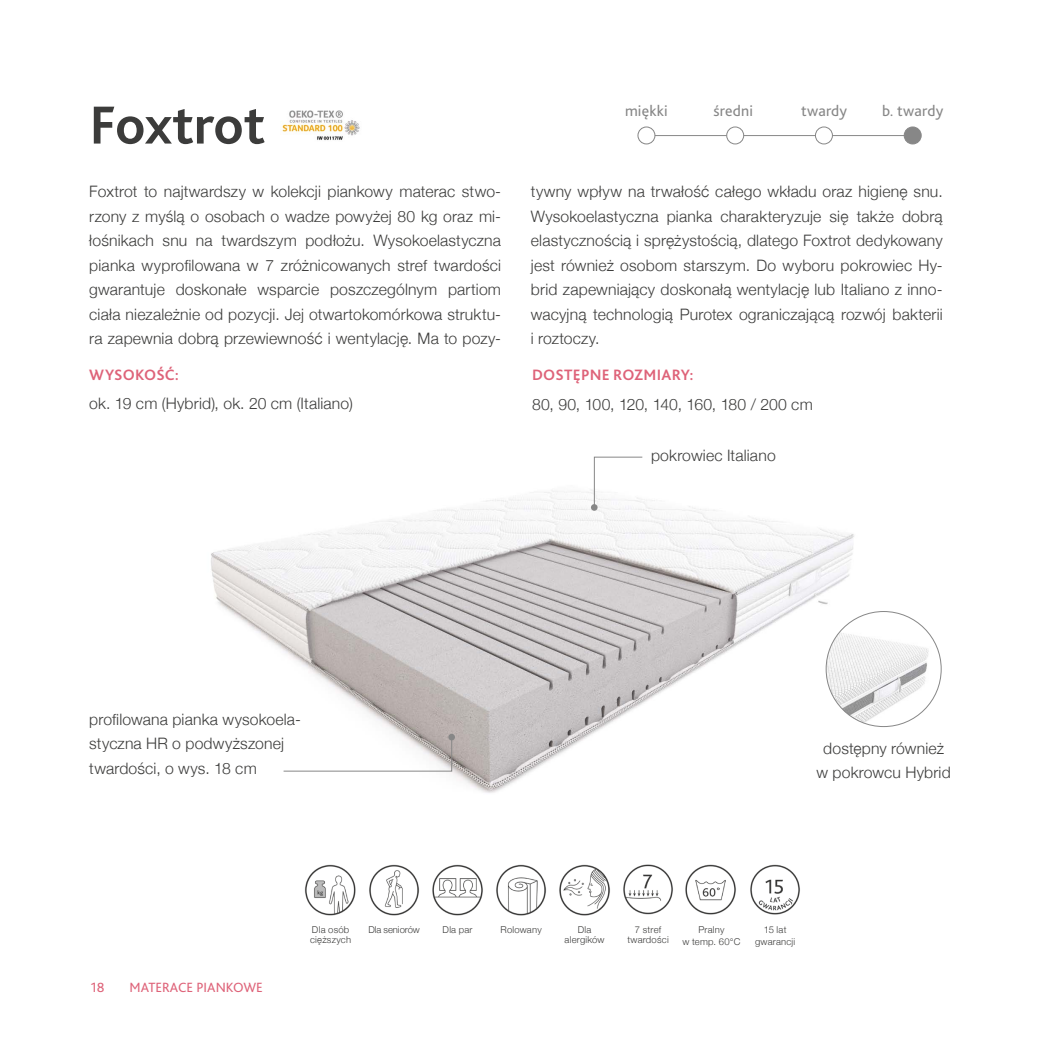
<style>
.page{position:relative;width:1042px;height:1042px;background:#fff}
.page>*{position:absolute;margin:0;border:0;box-sizing:border-box;transform-origin:0 0}
.t1{font:700 56px "Bliss Pro";letter-spacing:-.01em;color:#3c3c3b}
.t2{font:300 15.75px/24.5px "Helvetica Neue";letter-spacing:.01em;color:#3c3c3b;text-align:justify}
.t3{font:700 15.75px "Bliss Pro";letter-spacing:.015em;color:#de6379}
.t4{font:15.75px "Bliss Pro";letter-spacing:.01em;color:#878787}
.t5{font:14px "Bliss Pro";color:#de6379}
.t6{font:300 9.45px/10.5px "Helvetica Neue";letter-spacing:.025em;color:#3c3c3b;text-align:center}
.t7{font:300 9.45px "Helvetica Neue";letter-spacing:-.005em;color:#3c3c3b}
</style>
<div class="page">
<img style="left:685px;top:864px;width:51px;height:51px">
<img style="left:750px;top:864px;width:50px;height:51px">
<img style="left:432px;top:864px;width:51px;height:52px">
<img style="left:623px;top:864px;width:50px;height:51px">
<img style="left:369px;top:864px;width:50px;height:52px">
<img style="left:559px;top:864px;width:51px;height:52px">
<img style="left:304px;top:864px;width:52px;height:52px">
<img style="left:282px;top:110px;width:78px;height:31px">
<hr style="left:646px;top:135px;width:269px;height:1px;background:#878787">
<img style="left:211px;top:489px;width:689px;height:304px">
<div style="left:815px;top:127px;width:17px;height:17px;background:#fff;border-radius:50%"></div>
<div style="left:815px;top:127px;width:18px;height:17px;border:1px solid #878787;border-radius:50%"></div>
<div style="left:904px;top:127px;width:17px;height:17px;background:#878787;border-radius:50%"></div>
<div style="left:904px;top:127px;width:17px;height:17px;border:1px solid #878787;border-radius:50%"></div>
<div style="left:638px;top:127px;width:17px;height:17px;background:#fff;border-radius:50%"></div>
<div style="left:637px;top:127px;width:18px;height:17px;border:1px solid #878787;border-radius:50%"></div>
<div style="left:727px;top:127px;width:17px;height:17px;background:#fff;border-radius:50%"></div>
<div style="left:726px;top:127px;width:18px;height:17px;border:1px solid #878787;border-radius:50%"></div>
<svg style="left:283px;top:736px;width:169px;height:36px"></svg>
<img style="left:826px;top:611px;width:115px;height:115px;border-radius:58px">
<svg style="left:593px;top:456px;width:50px;height:52px"></svg>
<div style="left:591px;top:504px;width:6px;height:7px;background:#878787;border-radius:50%"></div>
<div style="left:448px;top:734px;width:7px;height:6px;background:#878787;border-radius:50%"></div>
<img style="left:496px;top:864px;width:50px;height:52px">
<h1 class="t1" style="left:89px;top:90px;width:177px">Foxtrot</h1>
<p class="t4" style="left:625px;top:101px;width:44px">miękki</p>
<p class="t4" style="left:713px;top:101px;width:41px">średni</p>
<p class="t4" style="left:801px;top:101px;width:48px">twardy</p>
<p class="t4" style="left:882px;top:101px;width:63px">b. twardy</p>
<p class="t2" style="left:89px;top:178px;width:413px">Foxtrot to najtwardszy w kolekcji piankowy materac stwo&shy;rzony z myślą o osobach o wadze powyżej 80 kg oraz mi&shy;łośnikach snu na twardszym podłożu. Wysokoelastyczna pianka wyprofilowana w 7 zróżnicowanych stref twardości gwarantuje doskonałe wsparcie poszczególnym partiom ciała niezależnie od pozycji. Jej otwartokomórkowa struktu&shy;ra zapewnia dobrą przewiewność i wentylację. Ma to pozy-</p>
<p class="t2" style="left:531px;top:178px;width:413px">tywny wpływ na trwałość całego wkładu oraz higienę snu.<br>Wysokoelastyczna pianka charakteryzuje się także dobrą elastycznością i sprężystością, dlatego Foxtrot dedykowany jest również osobom starszym. Do wyboru pokrowiec Hy&shy;brid zapewniający doskonałą wentylację lub Italiano z inno&shy;wacyjną technologią Purotex ograniczającą rozwój bakterii i roztoczy.</p>
<p class="t3" style="left:89px;top:364px;width:91px">WYSOKOŚĆ:</p>
<p class="t2" style="left:89px;top:390px;width:265px">ok. 19 cm (Hybrid), ok. 20 cm (Italiano)</p>
<p class="t3" style="left:532px;top:365px;width:163px">DOSTĘPNE ROZMIARY:</p>
<p class="t2" style="left:532px;top:390px;width:282px">80, 90, 100, 120, 140, 160, 180 / 200 cm</p>
<p class="t2" style="left:651px;top:442px;width:126px">pokrowiec Italiano</p>
<p class="t2" style="left:89px;top:705px;width:213px;text-align:left">profilowana pianka wysokoela&shy;styczna HR o podwyższonej twardości, o wys. 18 cm</p>
<p class="t2" style="left:816px;top:734px;width:136px;text-align:center">dostępny również w pokrowcu Hybrid</p>
<p class="t5" style="left:91px;top:978px;width:15px">18</p>
<p class="t5" style="left:129px;top:978px;width:135px">MATERACE PIANKOWE</p>
<p class="t6" style="left:310px;top:923px;width:43px;text-align:left">Dla osób cięższych</p>
<p class="t7" style="left:368px;top:922px;width:53px">Dla seniorów</p>
<p class="t6" style="left:564px;top:923px;width:41px">Dla alergików</p>
<p class="t6" style="left:442px;top:923px;width:32px">Dla par</p>
<p class="t6" style="left:627px;top:923px;width:43px">7 stref twardości</p>
<p class="t6" style="left:500px;top:923px;width:43px">Rolowany</p>
<p class="t6" style="left:682px;top:922px;width:59px;line-height:12.2px">Pralny<br>w temp. 60°C</p>
<p class="t6" style="left:755px;top:922px;width:42px;line-height:12.2px">15 lat gwarancji</p>
</div>
